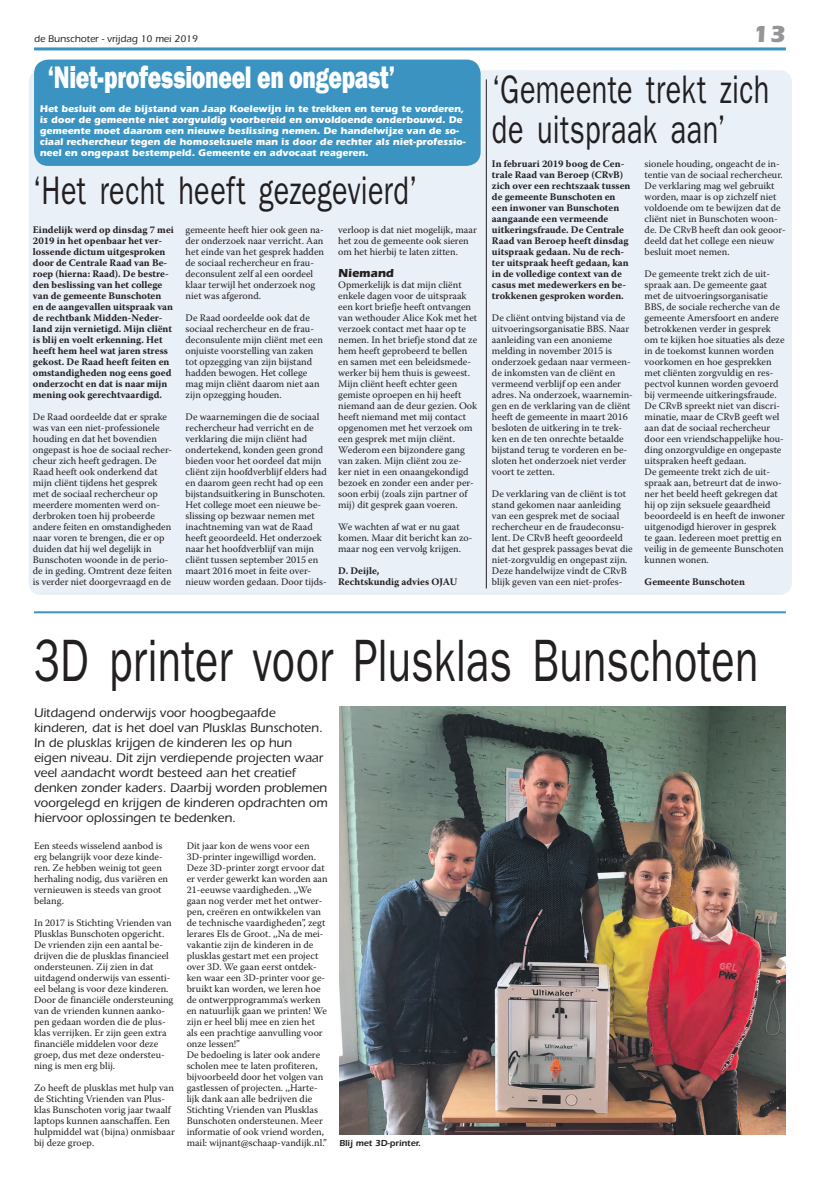
<style>
.page{position:relative;width:820px;height:1177px;background:#fff}
.page>*{position:absolute;margin:0;border:0;box-sizing:border-box;transform-origin:0 0}
.t1{font:60px "Franklin Gothic";letter-spacing:.005em;color:#231f20;scale:.72 1}
.t2{font:40px/40px "Franklin Gothic";letter-spacing:.01em;color:#231f20;scale:.72 1}
.t3{font:800 32px "Franklin Gothic";letter-spacing:-.01em;color:#fff;scale:.72 1}
.t4{font:700 24px "ITC Eras Std";color:#939598}
.t5{font:500 13px/15px "ITC Eras Std";color:#231f20}
.t6{font:700 12px "ITC Eras Std";color:#231f20}
.t7{font:10px/11px "Warnock Pro";color:#231f20}
.t8{font:700 10px/11px "Warnock Pro";color:#231f20}
.t9{font:700 10px/11px "ITC Eras Std";color:#fff}
.t10{font:500 10px "ITC Eras Std";color:#231f20}
.s1{font-family:"ITC Eras Std";font-weight:600;font-size:9px}
</style>
<div class="page">
<hr style="left:34px;top:47px;width:751px;height:3px;background:#3b93c2">
<div style="left:29px;top:70px;width:762px;height:525px;background:#e9f0f7;border-radius:12px"></div>
<img style="left:339px;top:706px;width:446px;height:428px">
<hr style="left:34px;top:611px;width:751px;height:2px;background:#3b93c2">
<div style="left:34px;top:60px;width:446px;height:106px;background:#3b93c2;border-radius:14px"></div>
<hr style="left:486px;top:79px;width:1px;height:509px;background:#231f20">
<p class="t10" style="left:34px;top:33px;width:165px">de Bunschoter - vrijdag 10 mei 2019</p>
<h3 class="t4" style="left:753px;top:20px;width:34px">13</h3>
<h3 class="t3" style="left:48px;top:56px;width:483px">‘Niet-professioneel en ongepast’</h3>
<p class="t9" style="left:40px;top:103px;width:427px">Het besluit om de bijstand van Jaap Koelewijn in te trekken en terug te vorderen, is door de gemeente niet zorgvuldig voorbereid en onvoldoende onderbouwd. De gemeente moet daarom een nieuwe beslissing nemen. De handelwijze van de so&shy;ciaal rechercheur tegen de homoseksuele man is door de rechter als niet-professio&shy;neel en ongepast bestempeld. Gemeente en advocaat reageren.</p>
<h2 class="t2" style="left:33px;top:171px;width:536px">‘Het recht heeft gezegevierd’</h2>
<p class="t8" style="left:33px;top:224px;width:142px">Eindelijk werd op dinsdag 7 mei<br>2019 in het openbaar het ver&shy;lossende dictum uitgesproken door de Centrale Raad van Be&shy;roep (hierna: Raad). De bestre&shy;den beslissing van het college van de gemeente Bunschoten en de aangevallen uitspraak van de rechtbank Midden-Neder&shy;land zijn vernietigd. Mijn cliënt is blij en voelt erkenning. Het heeft hem heel wat jaren stress gekost. De Raad heeft feiten en omstandigheden nog eens goed onderzocht en dat is naar mijn mening ook gerechtvaardigd.</p>
<p class="t7" style="left:33px;top:411px;width:141px">De Raad oordeelde dat er sprake was van een niet-professionele houding en dat het bovendien ongepast is hoe de sociaal recher&shy;cheur zich heeft gedragen. De<br>Raad heeft ook onderkend dat mijn cliënt tijdens het gesprek met de sociaal rechercheur op meerdere momenten werd on&shy;derbroken toen hij probeerde andere feiten en omstandigheden naar voren te brengen, die er op duiden dat hij wel degelijk in<br>Bunschoten woonde in de perio&shy;de in geding. Omtrent deze feiten is verder niet doorgevraagd en de</p>
<p class="t7" style="left:185px;top:224px;width:140px">gemeente heeft hier ook geen na&shy;der onderzoek naar verricht. Aan het einde van het gesprek hadden de sociaal rechercheur en frau&shy;deconsulent zelf al een oordeel klaar terwijl het onderzoek nog niet was afgerond.</p>
<p class="t7" style="left:185px;top:312px;width:139px">De Raad oordeelde ook dat de sociaal rechercheur en de frau&shy;deconsulente mijn cliënt met een onjuiste voorstelling van zaken tot opzegging van zijn bijstand hadden bewogen. Het college mag mijn cliënt daarom niet aan zijn opzegging houden.</p>
<p class="t7" style="left:185px;top:411px;width:143px">De waarnemingen die de sociaal rechercheur had verricht en de verklaring die mijn cliënt had ondertekend, konden geen grond bieden voor het oordeel dat mijn cliënt zijn hoofdverblijf elders had en daarom geen recht had op een bijstandsuitkering in Bunschoten.<br>Het college moet een nieuwe be&shy;slissing op bezwaar nemen met inachtneming van wat de Raad heeft geoordeeld. Het onderzoek naar het hoofdverblijf van mijn cliënt tussen september 2015 en maart 2016 moet in feite over&shy;nieuw worden gedaan. Door tijds-</p>
<p class="t7" style="left:338px;top:224px;width:140px">verloop is dat niet mogelijk, maar het zou de gemeente ook sieren om het hierbij te laten zitten.</p>
<p class="t6" style="left:338px;top:266px;width:57px">Niemand</p>
<p class="t7" style="left:338px;top:279px;width:140px">Opmerkelijk is dat mijn cliënt enkele dagen voor de uitspraak een kort briefje heeft ontvangen van wethouder Alice Kok met het verzoek contact met haar op te nemen. In het briefje stond dat ze hem heeft geprobeerd te bellen en samen met een beleidsmede&shy;werker bij hem thuis is geweest.<br>Mijn cliënt heeft echter geen gemiste oproepen en hij heeft niemand aan de deur gezien. Ook heeft niemand met mij contact opgenomen met het verzoek om een gesprek met mijn cliënt.<br>Wederom een bijzondere gang van zaken. Mijn cliënt zou ze&shy;ker niet in een onaangekondigd bezoek en zonder een ander per&shy;soon erbij (zoals zijn partner of mij) dit gesprek gaan voeren.</p>
<p class="t7" style="left:338px;top:521px;width:136px">We wachten af wat er nu gaat komen. Maar dit bericht kan zo&shy;maar nog een vervolg krijgen.</p>
<p class="t8" style="left:338px;top:565px;width:121px">D. Deijle,<br>Rechtskundig advies OJAU</p>
<h2 class="t2" style="left:492px;top:69px;width:386px">‘Gemeente trekt zich de uitspraak aan’</h2>
<p class="t8" style="left:492px;top:158px;width:140px">In februari 2019 boog de Cen&shy;trale Raad van Beroep (CRvB) zich over een rechtszaak tussen de gemeente Bunschoten en een inwoner van Bunschoten aangaande een vermeende uitkeringsfraude. De Centrale<br>Raad van Beroep heeft dinsdag uitspraak gedaan. Nu de rech&shy;ter uitspraak heeft gedaan, kan in de volledige context van de casus met medewerkers en be&shy;trokkenen gesproken worden.</p>
<p class="t7" style="left:492px;top:312px;width:142px">De cliënt ontving bijstand via de uitvoeringsorganisatie BBS. Naar aanleiding van een anonieme melding in november 2015 is onderzoek gedaan naar vermeen&shy;de inkomsten van de cliënt en vermeend verblijf op een ander adres. Na onderzoek, waarnemin&shy;gen en de verklaring van de cliënt heeft de gemeente in maart 2016 besloten de uitkering in te trek&shy;ken en de ten onrechte betaalde bijstand terug te vorderen en be&shy;sloten het onderzoek niet verder voort te zetten.</p>
<p class="t7" style="left:492px;top:488px;width:142px">De verklaring van de cliënt is tot stand gekomen naar aanleiding van een gesprek met de sociaal rechercheur en de fraudeconsu&shy;lent. De CRvB heeft geoordeeld dat het gesprek passages bevat die niet-zorgvuldig en ongepast zijn.<br>Deze handelwijze vindt de CRvB blijk geven van een niet-profes-</p>
<p class="t7" style="left:644px;top:158px;width:143px">sionele houding, ongeacht de in&shy;tentie van de sociaal rechercheur.<br>De verklaring mag wel gebruikt worden, maar is op zichzelf niet voldoende om te bewijzen dat de cliënt niet in Bunschoten woon&shy;de. De CRvB heeft dan ook geoor&shy;deeld dat het college een nieuw besluit moet nemen.</p>
<p class="t7" style="left:644px;top:268px;width:142px">De gemeente trekt zich de uit&shy;spraak aan. De gemeente gaat met de uitvoeringsorganisatie<br>BBS, de sociale recherche van de gemeente Amersfoort en andere betrokkenen verder in gesprek om te kijken hoe situaties als deze in de toekomst kunnen worden voorkomen en hoe gesprekken met cliënten zorgvuldig en res&shy;pectvol kunnen worden gevoerd bij vermeende uitkeringsfraude.<br>De CRvB spreekt niet van discri&shy;minatie, maar de CRvB geeft wel aan dat de sociaal rechercheur door een vriendschappelijke hou&shy;ding onzorgvuldige en ongepaste uitspraken heeft gedaan.<br>De gemeente trekt zich de uit&shy;spraak aan, betreurt dat de inwo&shy;ner het beeld heeft gekregen dat hij op zijn seksuele geaardheid beoordeeld is en heeft de inwoner uitgenodigd hierover in gesprek te gaan. Iedereen moet prettig en veilig in de gemeente Bunschoten kunnen wonen.</p>
<p class="t8" style="left:644px;top:576px;width:102px">Gemeente Bunschoten</p>
<h1 class="t1" style="left:34px;top:626px;width:1007px">3D printer voor Plusklas Bunschoten</h1>
<p class="t5" style="left:34px;top:705px;width:295px">Uitdagend onderwijs voor hoogbegaafde kinderen, dat is het doel van Plusklas Bunschoten.<br>In de plusklas krijgen de kinderen les op hun eigen niveau. Dit zijn verdiepende projecten waar veel aandacht wordt besteed aan het creatief denken zonder kaders. Daarbij worden problemen voorgelegd en krijgen de kinderen opdrachten om hiervoor oplossingen te bedenken.</p>
<p class="t7" style="left:34px;top:840px;width:136px">Een steeds wisselend aanbod is erg belangrijk voor deze kinde&shy;ren. Ze hebben weinig tot geen herhaling nodig, dus variëren en vernieuwen is steeds van groot belang.</p>
<p class="t7" style="left:34px;top:917px;width:141px">In 2017 is Stichting Vrienden van<br>Plusklas Bunschoten opgericht.<br>De vrienden zijn een aantal be&shy;drijven die de plusklas financieel ondersteunen. Zij zien in dat uitdagend onderwijs van essenti&shy;eel belang is voor deze kinderen.<br>Door de financiële ondersteuning van de vrienden kunnen aanko&shy;pen gedaan worden die de plus&shy;klas verrijken. Er zijn geen extra financiële middelen voor deze groep, dus met deze ondersteu&shy;ning is men erg blij.</p>
<p class="t7" style="left:34px;top:1082px;width:142px">Zo heeft de plusklas met hulp van de Stichting Vrienden van Plus&shy;klas Bunschoten vorig jaar twaalf laptops kunnen aanschaffen. Een hulpmiddel wat (bijna) onmisbaar bij deze groep.</p>
<p class="t7" style="left:187px;top:840px;width:236px">Dit jaar kon de wens voor een<br>3D-printer ingewilligd worden.<br>Deze 3D-printer zorgt ervoor dat<br>er verder gewerkt kan worden aan<br>21-eeuwse vaardigheden. ,,We<br>gaan nog verder met het ontwer-<br>pen, creëren en ontwikkelen van<br>de technische vaardigheden’’, zegt<br>lerares Els de Groot. ,,Na de mei-<br>vakantie zijn de kinderen in de<br>plusklas gestart met een project<br>over 3D. We gaan eerst ontdek-<br>ken waar een 3D-printer voor ge-<br>bruikt kan worden, we leren hoe<br>de ontwerpprogramma’s werken<br>en natuurlijk gaan we printen! We<br>zijn er heel blij mee en zien het<br>als een prachtige aanvulling voor<br>onze lessen!’’<br>De bedoeling is later ook andere<br>scholen mee te laten profiteren,<br>bijvoorbeeld door het volgen van<br>gastlessen of projecten. ,,Harte-<br>lijk dank aan alle bedrijven die<br>Stichting Vrienden van Plusklas<br>Bunschoten ondersteunen. Meer<br>informatie of ook vriend worden,<br>mail: wijnant@schaap-vandijk.nl.’’ <span class="s1">Blij met 3D-printer.</span></p>
</div>
